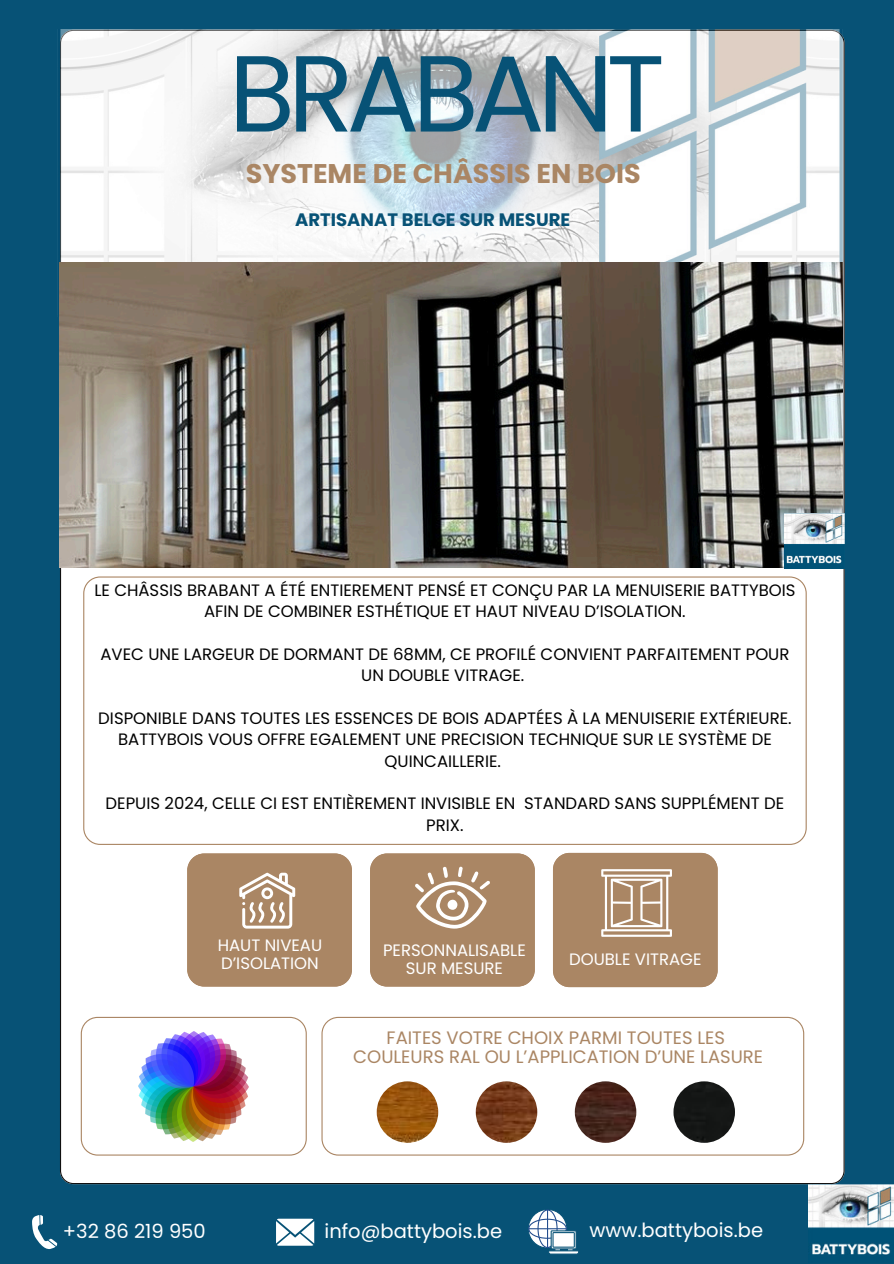
<style>
.page{position:relative;width:894px;height:1264px;background:#fff}
.page>*{position:absolute;margin:0;border:0;box-sizing:border-box;transform-origin:0 0}
.t1{font:108px "Poppins";letter-spacing:-.065em;color:#075276}
.t2{font:700 27px "Poppins";color:#aa8664}
.t3{font:19.5px "Poppins";color:#fff}
.t4{font:18px/19.2px "Poppins";color:#aa8664;text-align:center}
.t5{font:700 18px "Poppins";color:#075276}
.t6{font:16.5px/21.3px "Poppins";color:#000;text-align:center}
.t7{font:16.5px/18px "Poppins";color:#fff}
</style>
<div class="page">
<div style="left:0;top:0;width:893px;height:1263px;background:#075276"></div>
<div style="left:60px;top:35px;width:784px;height:1149px;background:#fff"></div>
<div style="left:83px;top:576px;width:723px;height:269px;background:#fff"></div>
<div style="left:321px;top:1016px;width:483px;height:139px;background:#fff"></div>
<div style="left:81px;top:1016px;width:226px;height:139px;background:#fff"></div>
<svg style="left:187px;top:853px;width:164px;height:133px"></svg>
<svg style="left:552px;top:852px;width:165px;height:134px"></svg>
<img style="left:138px;top:1030px;width:111px;height:111px">
<img style="left:808px;top:1184px;width:85px;height:71px">
<svg style="left:32px;top:1215px;width:25px;height:34px"></svg>
<svg style="left:276px;top:1218px;width:38px;height:27px"></svg>
<svg style="left:528px;top:1209px;width:51px;height:45px"></svg>
<svg style="left:370px;top:853px;width:164px;height:133px"></svg>
<img style="left:57px;top:30px;width:785px;height:287px">
<img style="left:376px;top:1081px;width:62px;height:61px;border-radius:50%">
<img style="left:475px;top:1081px;width:62px;height:61px;border-radius:50%">
<img style="left:574px;top:1081px;width:62px;height:61px;border-radius:50%">
<div style="left:673px;top:1081px;width:61px;height:61px;background:#151716;border-radius:50%"></div>
<img style="left:60px;top:262px;width:782px;height:305px">
<img style="left:784px;top:513px;width:59px;height:55px">
<p class="t1" style="left:228px;top:18px;width:437px">BRABANT</p>
<p class="t2" style="left:246px;top:155px;width:396px">SYSTEME DE CHÂSSIS EN BOIS</p>
<p class="t5" style="left:295px;top:207px;width:276px">ARTISANAT BELGE SUR MESURE</p>
<p class="t6" style="left:94px;top:579px;width:702px">LE CHÂSSIS BRABANT A ÉTÉ ENTIEREMENT PENSÉ ET CONÇU PAR LA MENUISERIE BATTYBOIS<br>AFIN DE COMBINER ESTHÉTIQUE ET HAUT NIVEAU D’ISOLATION.</p>
<p class="t6" style="left:100px;top:643px;width:690px">AVEC UNE LARGEUR DE DORMANT DE 68MM, CE PROFILÉ CONVIENT PARFAITEMENT POUR<br>UN DOUBLE VITRAGE.</p>
<p class="t6" style="left:98px;top:707px;width:694px">DISPONIBLE DANS TOUTES LES ESSENCES DE BOIS ADAPTÉES À LA MENUISERIE EXTÉRIEURE.</p>
<h4 class="t6" style="left:118px;top:728px;width:655px">BATTYBOIS VOUS OFFRE EGALEMENT UNE PRECISION TECHNIQUE SUR LE SYSTÈME DE<br>QUINCAILLERIE.</h4>
<p class="t6" style="left:106px;top:793px;width:680px">DEPUIS 2024, CELLE CI EST ENTIÈREMENT INVISIBLE EN STANDARD SANS SUPPLÉMENT DE<br>PRIX.</p>
<p class="t7" style="left:217px;top:936px;width:106px">HAUT NIVEAU<br>D’ISOLATION</p>
<p class="t7" style="left:383px;top:941px;width:144px;text-align:center">PERSONNALISABLE<br>SUR MESURE</p>
<p class="t7" style="left:569px;top:950px;width:134px">DOUBLE VITRAGE</p>
<p class="t4" style="left:353px;top:1027px;width:411px">FAITES VOTRE CHOIX PARMI TOUTES LES<br>COULEURS RAL OU L’APPLICATION D’UNE LASURE</p>
<p class="t3" style="left:63px;top:1217px;width:144px">+32 86 219 950</p>
<p class="t3" style="left:324px;top:1217px;width:179px">info@battybois.be</p>
<p class="t3" style="left:589px;top:1216px;width:175px">www.battybois.be</p>
</div>
